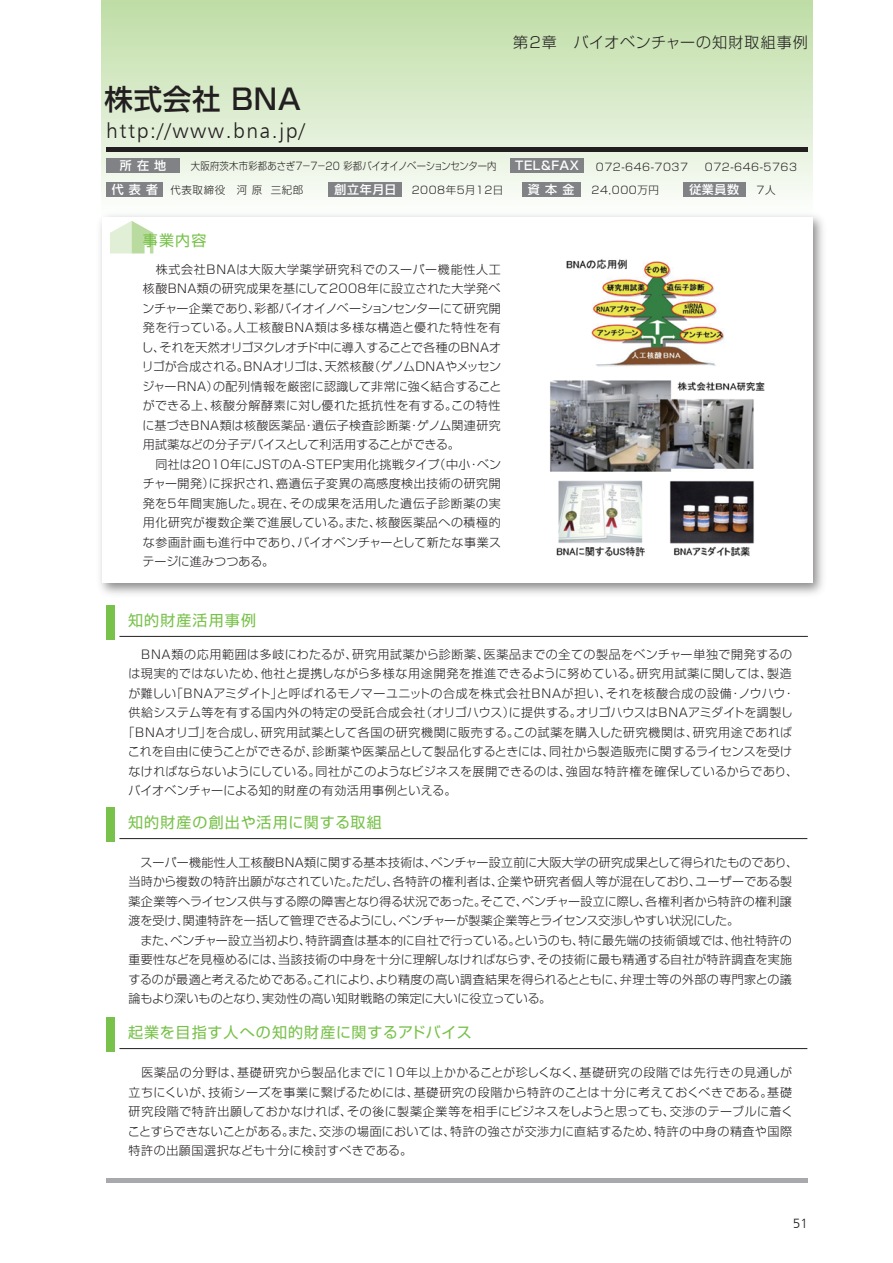
<style>
.page{position:relative;width:893px;height:1263px;background:#fff}
.page>*{position:absolute;margin:0;border:0;box-sizing:border-box;transform-origin:0 0}
.t1{font:500 28.5px "Shin Go Pro";letter-spacing:.025em;color:#231f20}
.t2{font:21px "Humanist 777 BT Light B";letter-spacing:.075em;color:#231f20}
.t3{font:15px "Shin Go Pro";letter-spacing:.075em;color:#78c14a}
.t4{font:300 15px "Shin Go Pro";letter-spacing:.075em;color:#231f20}
.t5{font:13.5px "Humanist 777 BT Light B";color:#231f20}
.t6{font:300 12px/19.5px "Shin Go Pro";letter-spacing:.025em;color:#231f20}
.t7{font:300 12px "Shin Go Pro";letter-spacing:.045em;color:#231f20}
.t8{font:300 12px "Shin Go Pro";letter-spacing:.005em;color:#231f20}
.t9{font:500 12px "Shin Go Pro";letter-spacing:.05em;color:#fff}
.t10{font:300 10.5px "Shin Go Pro";letter-spacing:.05em;color:#231f20}
.t11{font:300 10.5px "Shin Go Pro";color:#231f20;scale:.89 1}
</style>
<div class="page">
<div style="left:102px;top:0;width:710px;height:217px;background:linear-gradient(to bottom,#bedda5,#fbfcfa)"></div>
<hr style="left:106px;top:1178px;width:702px;height:4px;background:#a8a9ad">
<div style="left:106px;top:158px;width:74px;height:15px;background:#808285"></div>
<img style="left:100px;top:208px;width:723px;height:386px">
<div style="left:102px;top:217px;width:710px;height:366px;background:#fff"></div>
<svg style="left:110px;top:221px;width:43px;height:32px"></svg>
<div style="left:328px;top:183px;width:74px;height:14px;background:#808285"></div>
<div style="left:522px;top:183px;width:59px;height:14px;background:#808285"></div>
<div style="left:683px;top:183px;width:63px;height:14px;background:#808285"></div>
<div style="left:510px;top:158px;width:73px;height:15px;background:#808285"></div>
<div style="left:106px;top:183px;width:57px;height:14px;background:#808285"></div>
<div style="left:107px;top:808px;width:8px;height:34px;background:#78c14a"></div>
<hr style="left:119px;top:838px;width:688px;height:1px;background:#231f20">
<div style="left:107px;top:1018px;width:8px;height:34px;background:#78c14a"></div>
<hr style="left:119px;top:1048px;width:688px;height:1px;background:#231f20">
<div style="left:107px;top:606px;width:8px;height:34px;background:#78c14a"></div>
<hr style="left:119px;top:636px;width:689px;height:1px;background:#231f20">
<hr style="left:106px;top:147px;width:702px;height:4px;background:#231f20">
<img style="left:549px;top:259px;width:216px;height:298px">
<h1 class="t1" style="left:105px;top:76px;width:198px">株式会社 BNA</h1>
<h2 class="t2" style="left:106px;top:118px;width:200px">http://www.bna.jp/</h2>
<p class="t4" style="left:513px;top:30px;width:296px">第2章　バイオベンチャーの知財取組事例</p>
<p class="t9" style="left:120px;top:155px;width:48px">所 在 地</p>
<p class="t9" style="left:515px;top:155px;width:65px">TEL&amp;FAX</p>
<p class="t11" style="left:191px;top:158px;width:345px">大阪府茨木市彩都あさぎ7－7－20 彩都バイオイノベーションセンター内</p>
<p class="t10" style="left:171px;top:182px;width:134px">代表取締役　河 原 三紀郎</p>
<p class="t10" style="left:412px;top:182px;width:93px">2008年5月12日</p>
<p class="t10" style="left:592px;top:182px;width:69px">24,000万円</p>
<p class="t10" style="left:756px;top:182px;width:20px">7人</p>
<p class="t10" style="left:596px;top:158px;width:94px">072-646-7037</p>
<p class="t10" style="left:705px;top:158px;width:94px">072-646-5763</p>
<p class="t9" style="left:335px;top:180px;width:64px">創立年月日</p>
<p class="t9" style="left:528px;top:180px;width:48px">資 本 金</p>
<p class="t9" style="left:689px;top:180px;width:51px">従業員数</p>
<p class="t9" style="left:112px;top:180px;width:48px">代 表 者</p>
<p class="t3" style="left:143px;top:228px;width:65px">事業内容</p>
<p class="t6" style="left:142px;top:258px;width:361px">　株式会社BNAは大阪大学薬学研究科でのスーパー機能性人工核酸BNA類の研究成果を基にして2008年に設立された大学発ベンチャー企業であり、彩都バイオイノベーションセンターにて研究開発を行っている。人工核酸BNA類は多様な構造と優れた特性を有し、それを天然オリゴヌクレオチド中に導入することで各種のBNAオリゴが合成される。BNAオリゴは、天然核酸（ゲノムDNAやメッセンジャーRNA）の配列情報を厳密に認識して非常に強く結合することができる上、核酸分解酵素に対し優れた抵抗性を有する。この特性に基づきBNA類は核酸医薬品・遺伝子検査診断薬・ゲノム関連研究用試薬などの分子デバイスとして利活用することができる。<br>　同社は2010年にJSTのA-STEP実用化挑戦タイプ（中小・ベンチャー開発）に採択され、癌遺伝子変異の高感度検出技術の研究開発を5年間実施した。現在、その成果を活用した遺伝子診断薬の実用化研究が複数企業で進展している。また、核酸医薬品への積極的な参画計画も進行中であり、バイオベンチャーとして新たな事業ステージに進みつつある。</p>
<p class="t3" style="left:128px;top:608px;width:129px">知的財産活用事例</p>
<p class="t6" style="left:129px;top:643px;width:665px">　BNA類の応用範囲は多岐にわたるが、研究用試薬から診断薬、医薬品までの全ての製品をベンチャー単独で開発するの</p>
<p class="t6" style="left:128px;top:662px;width:665px">は現実的ではないため、他社と提携しながら多様な用途開発を推進できるように努めている。研究用試薬に関しては、製造</p>
<p class="t6" style="left:128px;top:682px;width:668px">が難しい「BNAアミダイト」と呼ばれるモノマーユニットの合成を株式会社BNAが担い、それを核酸合成の設備・ノウハウ・</p>
<p class="t6" style="left:129px;top:701px;width:666px">供給システム等を有する国内外の特定の受託合成会社（オリゴハウス）に提供する。オリゴハウスはBNAアミダイトを調製し</p>
<p class="t7" style="left:123px;top:722px;width:671px">「BNAオリゴ」を合成し、研究用試薬として各国の研究機関に販売する。この試薬を購入した研究機関は、研究用途であれば</p>
<p class="t8" style="left:128px;top:742px;width:666px">これを自由に使うことができるが、診断薬や医薬品として製品化するときには、同社から製造販売に関するライセンスを受け</p>
<p class="t6" style="left:128px;top:760px;width:671px">なければならないようにしている。同社がこのようなビジネスを展開できるのは、強固な特許権を確保しているからであり、</p>
<p class="t6" style="left:128px;top:779px;width:329px">バイオベンチャーによる知的財産の有効活用事例といえる。</p>
<p class="t3" style="left:128px;top:810px;width:255px">知的財産の創出や活用に関する取組</p>
<p class="t6" style="left:128px;top:851px;width:671px">　スーパー機能性人工核酸BNA類に関する基本技術は、ベンチャー設立前に大阪大学の研究成果として得られたものであり、当時から複数の特許出願がなされていた。ただし、各特許の権利者は、企業や研究者個人等が混在しており、ユーザーである製薬企業等へライセンス供与する際の障害となり得る状況であった。そこで、ベンチャー設立に際し、各権利者から特許の権利譲渡を受け、関連特許を一括して管理できるようにし、ベンチャーが製薬企業等とライセンス交渉しやすい状況にした。<br>　また、ベンチャー設立当初より、特許調査は基本的に自社で行っている。というのも、特に最先端の技術領域では、他社特許の重要性などを見極めるには、当該技術の中身を十分に理解しなければならず、その技術に最も精通する自社が特許調査を実施するのが最適と考えるためである。これにより、より精度の高い調査結果を得られるとともに、弁理士等の外部の専門家との議論もより深いものとなり、実効性の高い知財戦略の策定に大いに役立っている。</p>
<p class="t3" style="left:128px;top:1020px;width:345px">起業を目指す人への知的財産に関するアドバイス</p>
<p class="t6" style="left:128px;top:1061px;width:667px;text-align:justify">　医薬品の分野は、基礎研究から製品化までに10年以上かかることが珍しくなく、基礎研究の段階では先行きの見通しが立ちにくいが、技術シーズを事業に繋げるためには、基礎研究の段階から特許のことは十分に考えておくべきである。基礎研究段階で特許出願しておかなければ、その後に製薬企業等を相手にビジネスをしようと思っても、交渉のテーブルに着くことすらできないことがある。また、交渉の場面においては、特許の強さが交渉力に直結するため、特許の中身の精査や国際特許の出願国選択なども十分に検討すべきである。</p>
<p class="t5" style="left:793px;top:1215px;width:17px">51</p>
</div>
